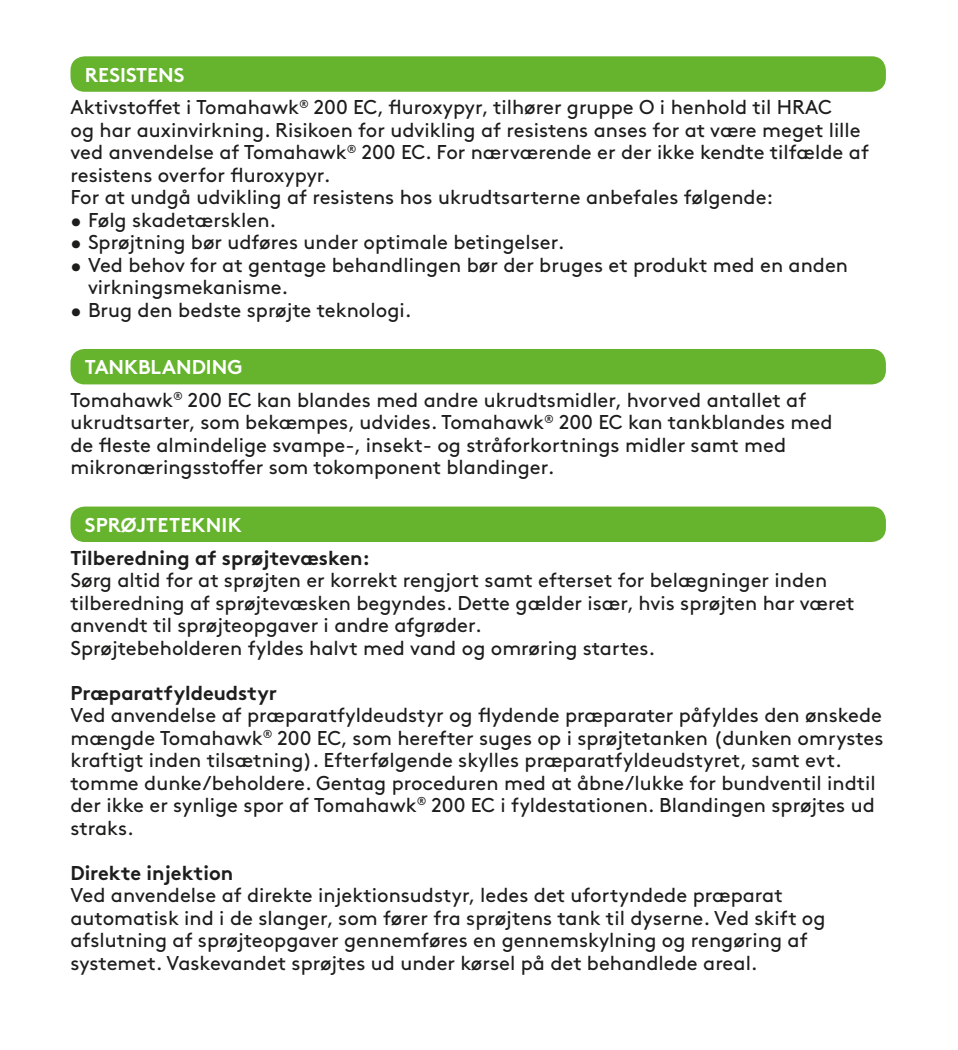
<style>
.page{position:relative;width:958px;height:1050px;background:#fff}
.page>*{position:absolute;margin:0;border:0;box-sizing:border-box;transform-origin:0 0}
.t1{font:20px/22.5px "Brown Pro";color:#1d1d1b}
.t2{font:700 20px "Brown Pro";color:#1d1d1b}
.t3{font:700 20px "Brown Pro";letter-spacing:.01em;color:#fff}
.s1{font-weight:700;color:#fff}
</style>
<div class="page">
<div style="left:70px;top:56px;width:815px;height:36px;background:#66b32e;border-radius:14px"></div>
<div style="left:70px;top:349px;width:815px;height:35px;background:#66b32e;border-radius:14px"></div>
<div style="left:70px;top:506px;width:815px;height:36px;background:#66b32e;border-radius:14px"></div>
<p class="t1" style="left:70px;top:57px;width:763px;line-height:32.8px;text-indent:14px"><span class="s1">RESISTENS<br></span>Aktivstoffet i Tomahawk<sup>®</sup> 200 EC, fluroxypyr, tilhører gruppe O i henhold til HRAC</p>
<p class="t1" style="left:70px;top:117px;width:800px">og har auxinvirkning. Risikoen for udvikling af resistens anses for at være meget lille ved anvendelse af Tomahawk<sup>®</sup> 200 EC. For nærværende er der ikke kendte tilfælde af resistens overfor fluroxypyr.<br>For at undgå udvikling af resistens hos ukrudtsarterne anbefales følgende:</p>
<p class="t1" style="left:70px;top:207px;width:207px">• Følg skadetærsklen.</p>
<p class="t1" style="left:70px;top:229px;width:495px">• Sprøjtning bør udføres under optimale betingelser.</p>
<p class="t1" style="left:88px;top:252px;width:761px;text-indent:-18px">• Ved behov for at gentage behandlingen bør der bruges et produkt med en anden virkningsmekanisme.</p>
<p class="t1" style="left:70px;top:297px;width:342px">• Brug den bedste sprøjte teknologi.</p>
<p class="t1" style="left:70px;top:349px;width:737px;line-height:32.8px;text-indent:14px"><span class="s1">TANKBLANDING<br></span>Tomahawk<sup>®</sup> 200 EC kan blandes med andre ukrudtsmidler, hvorved antallet af</p>
<p class="t1" style="left:70px;top:409px;width:763px">ukrudtsarter, som bekæmpes, udvides. Tomahawk<sup>®</sup> 200 EC kan tankblandes med de fleste almindelige svampe-, insekt- og stråforkortnings midler samt med mikronæringsstoffer som tokomponent blandinger.</p>
<p class="t3" style="left:85px;top:508px;width:158px">SPRØJTETEKNIK</p>
<p class="t2" style="left:70px;top:541px;width:301px">Tilberedning af sprøjtevæsken:</p>
<p class="t1" style="left:70px;top:567px;width:785px">Sørg altid for at sprøjten er korrekt rengjort samt efterset for belægninger inden tilberedning af sprøjtevæsken begyndes. Dette gælder især, hvis sprøjten har været anvendt til sprøjteopgaver i andre afgrøder.<br>Sprøjtebeholderen fyldes halvt med vand og omrøring startes.</p>
<p class="t2" style="left:70px;top:676px;width:208px">Præparatfyldeudstyr</p>
<p class="t1" style="left:70px;top:702px;width:814px">Ved anvendelse af præparatfyldeudstyr og flydende præparater påfyldes den ønskede mængde Tomahawk<sup>®</sup> 200 EC, som herefter suges op i sprøjtetanken (dunken omrystes kraftigt inden tilsætning). Efterfølgende skylles præparatfyldeudstyret, samt evt. tomme dunke/beholdere. Gentag proceduren med at åbne/lukke for bundventil indtil der ikke er synlige spor af Tomahawk<sup>®</sup> 200 EC i fyldestationen. Blandingen sprøjtes ud straks.</p>
<p class="t2" style="left:70px;top:856px;width:164px">Direkte injektion</p>
<p class="t1" style="left:70px;top:882px;width:756px">Ved anvendelse af direkte injektionsudstyr, ledes det ufortyndede præparat automatisk ind i de slanger, som fører fra sprøjtens tank til dyserne. Ved skift og afslutning af sprøjteopgaver gennemføres en gennemskylning og rengøring af systemet. Vaskevandet sprøjtes ud under kørsel på det behandlede areal.</p>
</div>
